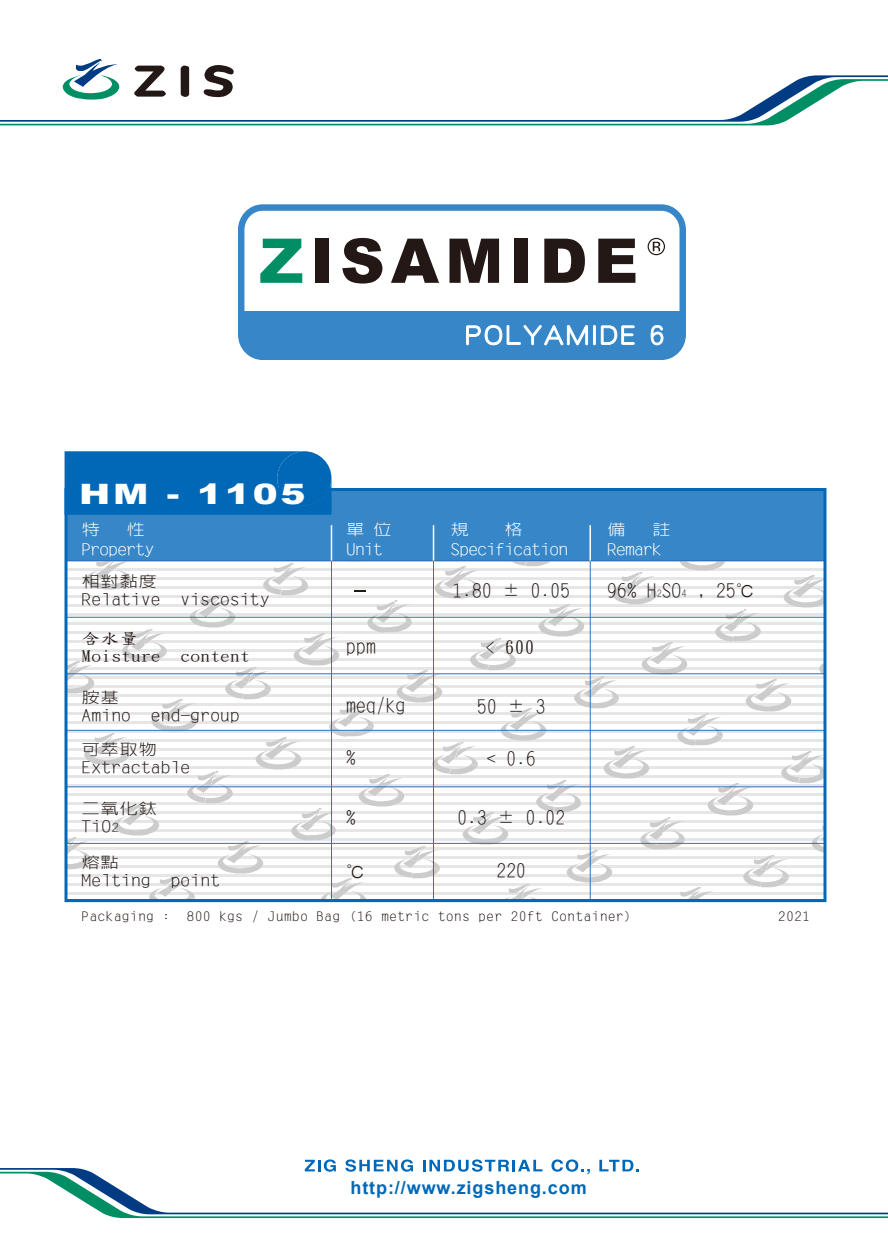
<style>
.page{position:relative;width:888px;height:1260px;background:#fff}
.page>*{position:absolute;margin:0;border:0;box-sizing:border-box;transform-origin:0 0}
.t1{font:900 28.05px "Arial";letter-spacing:.075em;color:#fff;scale:1.33 1}
.t2{font:300 18px "Lin Gothic";letter-spacing:.05em;color:#231815}
.t3{font:700 18px "Arial";letter-spacing:.05em;color:#0068b7}
.t4{font:18px "DFPG Yuan Md MP BF";color:#231815}
.t5{font:300 15.3px/18px "Lin Gothic";letter-spacing:.05em;color:#231815;scale:1.18 1}
.t6{font:300 15.3px/19.5px "Lin Gothic";color:#fff;scale:1.18 1}
.t7{font:15.3px/18px "DFPG Yuan Md MP BF";letter-spacing:.05em;color:#231815;scale:1.18 1}
.t8{font:300 12.15px "Lin Gothic";letter-spacing:.1em;color:#231815;scale:1.11 1}
.s1{font-size:9px}
.s2{font-size:11.55px}
</style>
<div class="page">
<svg style="left:68px;top:561px;width:754px;height:337px"></svg>
<div style="left:66px;top:489px;width:760px;height:71px;background:#3786c7"></div>
<hr style="left:66px;top:560px;width:759px;height:1px;background:#3071b9">
<hr style="left:66px;top:617px;width:759px;height:1px;background:#3071b9">
<hr style="left:66px;top:674px;width:759px;height:1px;background:#3071b9">
<hr style="left:66px;top:730px;width:759px;height:1px;background:#3071b9">
<hr style="left:66px;top:787px;width:759px;height:1px;background:#3071b9">
<hr style="left:66px;top:843px;width:759px;height:1px;background:#3071b9">
<hr style="left:331px;top:553px;width:1px;height:347px;background:#3071b9">
<hr style="left:433px;top:553px;width:1px;height:347px;background:#3071b9">
<hr style="left:590px;top:553px;width:1px;height:347px;background:#3071b9">
<hr style="left:331px;top:525px;width:1px;height:36px;background:#fff">
<hr style="left:433px;top:525px;width:1px;height:36px;background:#fff">
<hr style="left:589px;top:525px;width:2px;height:36px;background:#fff">
<div style="left:65px;top:451px;width:267px;height:64px;background:#0068b7"></div>
<div style="left:277px;top:451px;width:55px;height:54px;background:#0068b7;border-radius:50%"></div>
<div style="left:64px;top:488px;width:762px;height:414px;border:3px solid #0068b7"></div>
<svg style="left:0;top:1159px;width:888px;height:59px"></svg>
<svg style="left:0;top:59px;width:888px;height:66px"></svg>
<div style="left:238px;top:204px;width:448px;height:156px;border:6px solid #3786c7;border-radius:22px"></div>
<svg style="left:241px;top:311px;width:442px;height:46px;background:#448eca"></svg>
<svg style="left:260px;top:239px;width:42px;height:44px"></svg>
<div style="left:315px;top:239px;width:14px;height:44px;background:#231815"></div>
<svg style="left:342px;top:238px;width:40px;height:46px"></svg>
<svg style="left:391px;top:239px;width:48px;height:44px"></svg>
<svg style="left:449px;top:239px;width:50px;height:44px"></svg>
<div style="left:515px;top:239px;width:13px;height:44px;background:#231815"></div>
<svg style="left:544px;top:239px;width:41px;height:44px"></svg>
<svg style="left:598px;top:239px;width:37px;height:44px"></svg>
<svg style="left:648px;top:238px;width:17px;height:17px"></svg>
<h1 class="t1" style="left:79px;top:474px;width:172px">HM - 1105</h1>
<p class="t6" style="left:82px;top:520px;width:17px">特</p>
<p class="t6" style="left:82px;top:520px;width:63px;text-indent:45px">性<br>Property</p>
<p class="t6" style="left:451px;top:520px;width:17px">規</p>
<p class="t6" style="left:451px;top:520px;width:101px;text-align:center">格<br>Specification</p>
<p class="t6" style="left:608px;top:520px;width:17px">備</p>
<p class="t6" style="left:347px;top:520px;width:40px">單 位<br>Unit</p>
<p class="t6" style="left:608px;top:520px;width:55px;text-indent:45px">註<br>Remark</p>
<p class="t5" style="left:82px;top:573px;width:68px">相對黏度<br>Relative</p>
<p class="t7" style="left:82px;top:629px;width:68px">含水量<br>Moisture</p>
<p class="t5" style="left:181px;top:591px;width:76px">viscosity</p>
<p class="t7" style="left:181px;top:647px;width:59px">content</p>
<p class="t5" style="left:82px;top:688px;width:43px">胺基<br>Amino</p>
<p class="t5" style="left:151px;top:706px;width:76px">end-group</p>
<p class="t2" style="left:347px;top:637px;width:30px">ppm</p>
<p class="t2" style="left:347px;top:696px;width:60px">meq/kg</p>
<p class="t5" style="left:82px;top:741px;width:93px">可萃取物<br>Extractable</p>
<p class="t2" style="left:347px;top:748px;width:10px">%</p>
<p class="t2" style="left:453px;top:582px;width:118px">1.80 ± 0.05</p>
<p class="t2" style="left:608px;top:582px;width:148px">96% H<span class="s1">2</span>SO<span class="s1">4</span> , 25℃</p>
<p class="t4" style="left:486px;top:638px;width:50px">&lt; 600</p>
<p class="t2" style="left:478px;top:697px;width:69px">50 ± 3</p>
<p class="t2" style="left:487px;top:750px;width:50px">&lt; 0.6</p>
<p class="t5" style="left:82px;top:799px;width:65px">二氧化鈦<br>TiO<span class="s2">2</span></p>
<p class="t5" style="left:82px;top:853px;width:59px">熔點<br>Melting</p>
<p class="t5" style="left:171px;top:871px;width:43px">point</p>
<p class="t2" style="left:347px;top:809px;width:10px">%</p>
<p class="t2" style="left:458px;top:808px;width:109px">0.3 ± 0.02</p>
<p class="t2" style="left:347px;top:863px;width:19px">℃</p>
<p class="t2" style="left:497px;top:862px;width:30px">220</p>
<p class="t8" style="left:82px;top:910px;width:81px">Packaging :</p>
<p class="t8" style="left:187px;top:910px;width:402px">800 kgs / Jumbo Bag (16 metric tons per 20ft Container)</p>
<p class="t8" style="left:779px;top:910px;width:29px">2021</p>
<p class="t3" style="left:351px;top:1176px;width:238px">http://www.zigsheng.com</p>
</div>
